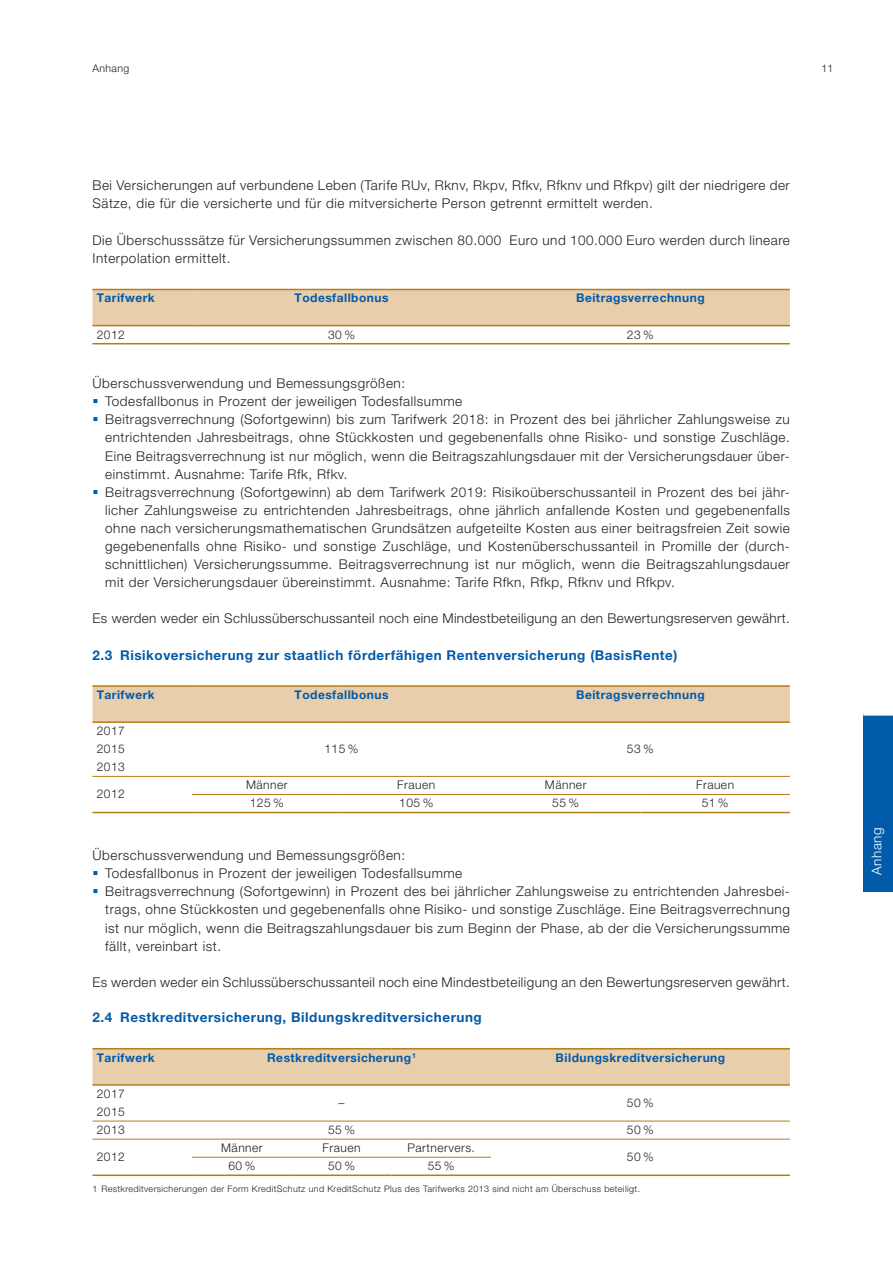
<style>
.page{position:relative;width:893px;height:1263px;background:#fff}
.page>*{position:absolute;margin:0;border:0;box-sizing:border-box;transform-origin:0 0}
.t1{font:300 13.5px/18.1px "Helvetica Neue LT Pro";letter-spacing:.04em;color:#231f20;text-align:justify}
.t2{font:700 13.5px "Helvetica Neue LT Pro";letter-spacing:.04em;color:#015aaa}
.t3{font:300 13.5px "Helvetica Neue LT Pro";letter-spacing:.04em;color:#fff}
.t4{font:700 12px "Helvetica Neue LT Pro";letter-spacing:.04em;color:#015aaa}
.t5{font:300 12px/18px "Helvetica Neue LT Pro";letter-spacing:.04em;color:#231f20;text-align:justify}
.t6{font:300 10.5px "Helvetica Neue LT Pro";letter-spacing:.04em;color:#231f20}
.t7{font:300 9px "Helvetica Neue LT Pro";letter-spacing:.04em;color:#231f20}
.s1{color:#015aaa}
</style>
<div class="page">
<div style="left:92px;top:687px;width:698px;height:34px;background:#e9ceab"></div>
<hr style="left:92px;top:812px;width:100px;height:1px;background:#b97b17">
<hr style="left:92px;top:721px;width:100px;height:2px;background:#b97b17">
<hr style="left:92px;top:776px;width:100px;height:1px;background:#b97b17">
<hr style="left:192px;top:721px;width:150px;height:2px;background:#b97b17">
<hr style="left:342px;top:721px;width:149px;height:2px;background:#b97b17">
<hr style="left:192px;top:776px;width:150px;height:1px;background:#b97b17">
<hr style="left:342px;top:776px;width:149px;height:1px;background:#b97b17">
<hr style="left:491px;top:721px;width:149px;height:2px;background:#b97b17">
<hr style="left:640px;top:721px;width:150px;height:2px;background:#b97b17">
<hr style="left:491px;top:776px;width:149px;height:1px;background:#b97b17">
<hr style="left:640px;top:776px;width:150px;height:1px;background:#b97b17">
<hr style="left:192px;top:794px;width:150px;height:1px;background:#b97b17">
<hr style="left:342px;top:794px;width:149px;height:1px;background:#b97b17">
<hr style="left:491px;top:794px;width:149px;height:1px;background:#b97b17">
<hr style="left:640px;top:794px;width:150px;height:1px;background:#b97b17">
<hr style="left:192px;top:812px;width:150px;height:1px;background:#b97b17">
<hr style="left:342px;top:812px;width:149px;height:1px;background:#b97b17">
<hr style="left:491px;top:812px;width:149px;height:1px;background:#b97b17">
<hr style="left:640px;top:812px;width:150px;height:1px;background:#b97b17">
<hr style="left:92px;top:685px;width:100px;height:2px;background:#b97b17">
<hr style="left:192px;top:685px;width:150px;height:2px;background:#b97b17">
<hr style="left:342px;top:685px;width:149px;height:2px;background:#b97b17">
<hr style="left:491px;top:685px;width:149px;height:2px;background:#b97b17">
<hr style="left:640px;top:685px;width:150px;height:2px;background:#b97b17">
<div style="left:92px;top:290px;width:698px;height:35px;background:#e9ceab"></div>
<hr style="left:92px;top:325px;width:100px;height:1px;background:#b97b17">
<hr style="left:192px;top:325px;width:299px;height:1px;background:#b97b17">
<hr style="left:491px;top:325px;width:299px;height:1px;background:#b97b17">
<hr style="left:92px;top:289px;width:100px;height:1px;background:#b97b17">
<hr style="left:192px;top:289px;width:299px;height:1px;background:#b97b17">
<hr style="left:491px;top:289px;width:299px;height:1px;background:#b97b17">
<hr style="left:92px;top:343px;width:100px;height:1px;background:#b97b17">
<hr style="left:192px;top:343px;width:299px;height:1px;background:#b97b17">
<hr style="left:491px;top:343px;width:299px;height:1px;background:#b97b17">
<div style="left:92px;top:1049px;width:698px;height:35px;background:#e9ceab"></div>
<hr style="left:192px;top:1139px;width:100px;height:1px;background:#b97b17">
<hr style="left:292px;top:1139px;width:99px;height:1px;background:#b97b17">
<hr style="left:391px;top:1139px;width:100px;height:1px;background:#b97b17">
<hr style="left:92px;top:1084px;width:100px;height:2px;background:#b97b17">
<hr style="left:92px;top:1121px;width:100px;height:1px;background:#b97b17">
<hr style="left:192px;top:1084px;width:100px;height:2px;background:#b97b17">
<hr style="left:292px;top:1084px;width:99px;height:2px;background:#b97b17">
<hr style="left:391px;top:1084px;width:100px;height:2px;background:#b97b17">
<hr style="left:192px;top:1121px;width:100px;height:1px;background:#b97b17">
<hr style="left:292px;top:1121px;width:99px;height:1px;background:#b97b17">
<hr style="left:391px;top:1121px;width:100px;height:1px;background:#b97b17">
<hr style="left:491px;top:1084px;width:299px;height:2px;background:#b97b17">
<hr style="left:491px;top:1121px;width:299px;height:1px;background:#b97b17">
<hr style="left:192px;top:1157px;width:100px;height:1px;background:#b97b17">
<hr style="left:292px;top:1157px;width:99px;height:1px;background:#b97b17">
<hr style="left:391px;top:1157px;width:100px;height:1px;background:#b97b17">
<hr style="left:92px;top:1048px;width:100px;height:1px;background:#b97b17">
<hr style="left:192px;top:1048px;width:100px;height:1px;background:#b97b17">
<hr style="left:292px;top:1048px;width:99px;height:1px;background:#b97b17">
<hr style="left:391px;top:1048px;width:100px;height:1px;background:#b97b17">
<hr style="left:491px;top:1048px;width:299px;height:1px;background:#b97b17">
<hr style="left:92px;top:1139px;width:100px;height:1px;background:#b97b17">
<hr style="left:92px;top:1174px;width:100px;height:2px;background:#b97b17">
<hr style="left:192px;top:1174px;width:100px;height:2px;background:#b97b17">
<hr style="left:292px;top:1174px;width:99px;height:2px;background:#b97b17">
<hr style="left:391px;top:1174px;width:100px;height:2px;background:#b97b17">
<hr style="left:491px;top:1174px;width:299px;height:2px;background:#b97b17">
<hr style="left:491px;top:1139px;width:299px;height:1px;background:#b97b17">
<div style="left:863px;top:713px;width:30px;height:179px;background:#015aaa"></div>
<div style="left:863px;top:711px;width:30px;height:5px;background:#fff"></div>
<p class="t6" style="left:92px;top:62px;width:38px">Anhang</p>
<p class="t6" style="left:821px;top:62px;width:14px">11</p>
<p class="t1" style="left:92px;top:176px;width:699px">Bei Versicherungen auf verbundene Leben (Tarife RUv, Rknv, Rkpv, Rfkv, Rfknv und Rfkpv) gilt der niedrigere der<br>Sätze, die für die versicherte und für die mitversicherte Person getrennt ermittelt werden.</p>
<p class="t1" style="left:92px;top:231px;width:699px">Die Überschusssätze für Versicherungssummen zwischen 80.000 Euro und 100.000 Euro werden durch lineare<br>Interpolation ermittelt.</p>
<p class="t4" style="left:97px;top:291px;width:60px">Tarifwerk</p>
<p class="t4" style="left:295px;top:291px;width:95px">Todesfallbonus</p>
<p class="t4" style="left:576px;top:291px;width:130px">Beitragsverrechnung</p>
<p class="t5" style="left:97px;top:325px;width:30px">2012</p>
<p class="t5" style="left:328px;top:325px;width:28px">30%</p>
<p class="t5" style="left:627px;top:325px;width:28px">23%</p>
<p class="t1" style="left:92px;top:374px;width:314px">Überschussverwendung und Bemessungsgrößen:</p>
<p class="t1" style="left:92px;top:392px;width:371px"><span class="s1">▪</span> Todesfallbonus in Prozent der jeweiligen Todesfallsumme</p>
<p class="t1" style="left:105px;top:410px;width:686px;text-indent:-13px"><span class="s1">▪</span> Beitragsverrechnung (Sofortgewinn) bis zum Tarifwerk 2018: in Prozent des bei jährlicher Zahlungsweise zu entrichtenden Jahresbeitrags, ohne Stückkosten und gegebenenfalls ohne Risiko- und sonstige Zuschläge.<br>Eine Beitragsverrechnung ist nur möglich, wenn die Beitragszahlungsdauer mit der Versicherungsdauer über&shy;einstimmt. Ausnahme: Tarife Rfk, Rfkv.</p>
<p class="t1" style="left:105px;top:482px;width:686px;text-indent:-13px"><span class="s1">▪</span> Beitragsverrechnung (Sofortgewinn) ab dem Tarifwerk 2019: Risikoüberschussanteil in Prozent des bei jähr&shy;licher Zahlungsweise zu entrichtenden Jahresbeitrags, ohne jährlich anfallende Kosten und gegebenenfalls ohne nach versicherungsmathematischen Grundsätzen aufgeteilte Kosten aus einer beitragsfreien Zeit sowie gegebenenfalls ohne Risiko- und sonstige Zuschläge, und Kostenüberschussanteil in Promille der (durch&shy;schnittlichen) Versicherungssumme. Beitragsverrechnung ist nur möglich, wenn die Beitragszahlungsdauer mit der Versicherungsdauer übereinstimmt. Ausnahme: Tarife Rfkn, Rfkp, Rfknv und Rfkpv.</p>
<p class="t1" style="left:92px;top:609px;width:699px">Es werden weder ein Schlussüberschussanteil noch eine Mindestbeteiligung an den Bewertungsreserven gewährt.</p>
<p class="t2" style="left:92px;top:646px;width:586px">2.3 Risikoversicherung zur staatlich förderfähigen Rentenversicherung (BasisRente)</p>
<p class="t4" style="left:97px;top:687px;width:60px">Tarifwerk</p>
<p class="t4" style="left:295px;top:687px;width:95px">Todesfallbonus</p>
<p class="t4" style="left:576px;top:687px;width:130px">Beitragsverrechnung</p>
<p class="t5" style="left:97px;top:721px;width:30px">2017<br>2015<br>2013</p>
<p class="t5" style="left:324px;top:740px;width:36px">115 %</p>
<p class="t5" style="left:627px;top:740px;width:28px">53%</p>
<p class="t5" style="left:97px;top:785px;width:30px">2012</p>
<p class="t5" style="left:246px;top:776px;width:43px">Männer</p>
<p class="t5" style="left:397px;top:776px;width:39px">Frauen</p>
<p class="t5" style="left:545px;top:776px;width:43px">Männer</p>
<p class="t5" style="left:696px;top:776px;width:39px">Frauen</p>
<p class="t5" style="left:250px;top:794px;width:36px">125 %</p>
<p class="t5" style="left:399px;top:794px;width:36px">105 %</p>
<p class="t5" style="left:552px;top:794px;width:28px">55%</p>
<p class="t5" style="left:702px;top:794px;width:28px">51%</p>
<p class="t1" style="left:92px;top:846px;width:314px">Überschussverwendung und Bemessungsgrößen:</p>
<p class="t1" style="left:92px;top:864px;width:371px"><span class="s1">▪</span> Todesfallbonus in Prozent der jeweiligen Todesfallsumme</p>
<p class="t1" style="left:105px;top:882px;width:686px;text-indent:-13px"><span class="s1">▪</span> Beitragsverrechnung (Sofortgewinn) in Prozent des bei jährlicher Zahlungsweise zu entrichtenden Jahresbei&shy;trags, ohne Stückkosten und gegebenenfalls ohne Risiko- und sonstige Zuschläge. Eine Beitragsverrechnung ist nur möglich, wenn die Beitragszahlungsdauer bis zum Beginn der Phase, ab der die Versicherungssumme fällt, vereinbart ist.</p>
<p class="t1" style="left:92px;top:973px;width:699px">Es werden weder ein Schlussüberschussanteil noch eine Mindestbeteiligung an den Bewertungsreserven gewährt.</p>
<p class="t2" style="left:92px;top:1009px;width:391px">2.4 Restkreditversicherung, Bildungskreditversicherung</p>
<p class="t4" style="left:97px;top:1050px;width:60px">Tarifwerk</p>
<p class="t4" style="left:267px;top:1050px;width:150px">Restkreditversicherung<sup>1</sup></p>
<p class="t4" style="left:556px;top:1050px;width:171px">Bildungskreditversicherung</p>
<p class="t5" style="left:97px;top:1084px;width:30px">2017<br>2015</p>
<p class="t5" style="left:339px;top:1093px;width:7px">–</p>
<p class="t5" style="left:627px;top:1093px;width:28px">50%</p>
<p class="t5" style="left:97px;top:1120px;width:30px">2013</p>
<p class="t5" style="left:328px;top:1120px;width:28px">55%</p>
<p class="t5" style="left:627px;top:1120px;width:28px">50%</p>
<p class="t5" style="left:97px;top:1147px;width:30px">2012</p>
<p class="t5" style="left:221px;top:1138px;width:43px">Männer</p>
<p class="t5" style="left:323px;top:1138px;width:39px">Frauen</p>
<p class="t5" style="left:407px;top:1138px;width:69px">Partnervers.</p>
<p class="t5" style="left:627px;top:1147px;width:28px">50%</p>
<p class="t5" style="left:228px;top:1156px;width:28px">60%</p>
<p class="t5" style="left:328px;top:1156px;width:28px">50%</p>
<p class="t5" style="left:428px;top:1156px;width:28px">55%</p>
<p class="t7" style="left:92px;top:1183px;width:549px">1 Restkreditversicherungen der Form KreditSchutz und KreditSchutz Plus des Tarifwerks 2013 sind nicht am Überschuss beteiligt.</p>
<p class="t3" style="left:868px;top:875px;width:49px;rotate:-90deg">Anhang</p>
</div>
